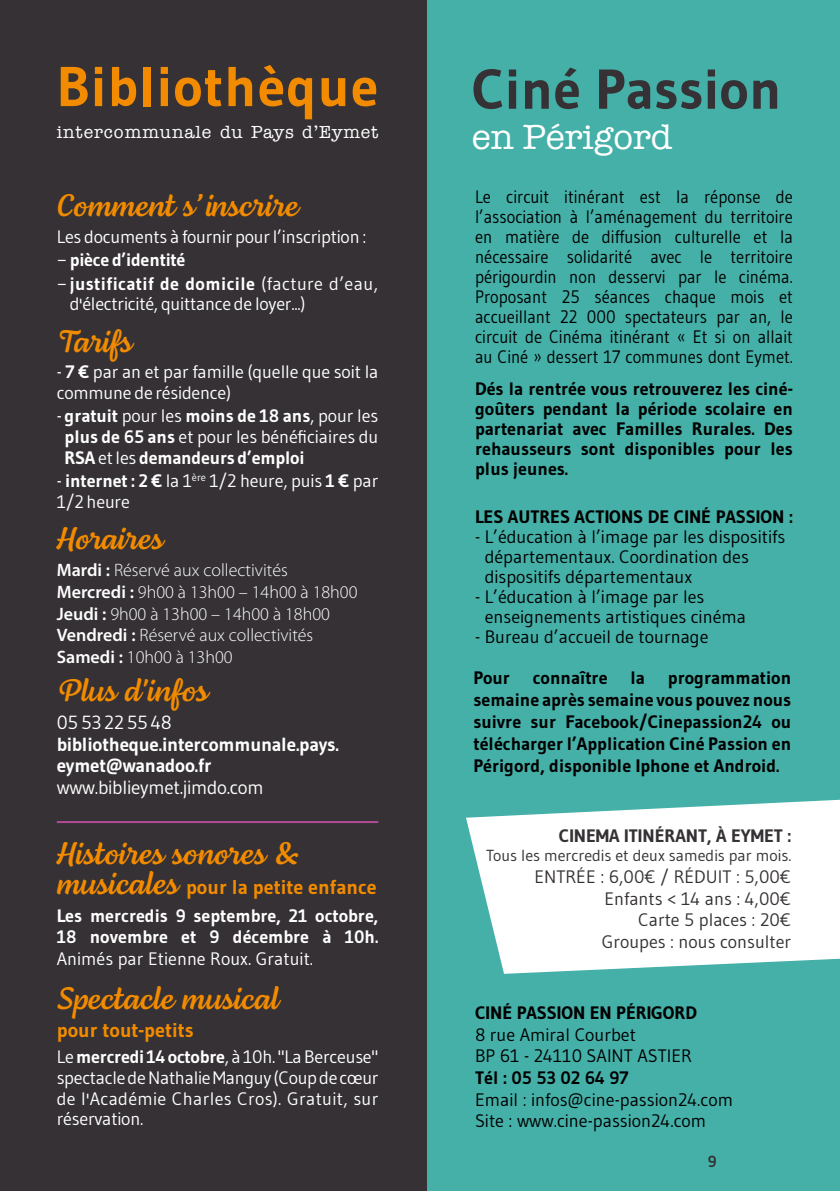
<style>
.page{position:relative;width:840px;height:1191px;background:#fff}
.page>*{position:absolute;margin:0;border:0;box-sizing:border-box;transform-origin:0 0}
.t1{font:700 56px "Gudea";letter-spacing:.015em;color:#f28b00}
.t2{font:700 56px "Gudea";color:#353134}
.t3{font:36px "American Typewriter";color:#fff}
.t4{font:32px "Lemongrass Script";color:#f28b00}
.t5{font:700 20px "Gudea";color:#f28b00}
.t6{font:700 19px/21.8px "Gudea";letter-spacing:-.015em;color:#fff}
.t7{font:19px "Gudea";letter-spacing:-.015em;color:#fff}
.t8{font:700 18px/20px "Gudea";color:#000;text-align:justify}
.t9{font:18px/20.6px "Gudea";letter-spacing:-.01em;color:#fff}
.t10{font:18px/20px "Gudea";color:#000;text-align:justify;scale:.92 1}
.t11{font:18px/20px "Gudea";color:#000}
.t12{font:700 18px/20.6px "Gudea";color:#fff;text-align:justify}
.t13{font:300 18px/21.6px "Myriad Pro";color:#fff}
.t14{font:18px/21.6px "Gudea";color:#353134;text-align:right}
.t15{font:18px "American Typewriter";letter-spacing:.05em;color:#fff}
.t16{font:700 18px "Gudea";color:#353134}
.t17{font:16px "Gudea";color:#353134}
.t18{font:700 16px "Gudea";color:#353134}
.s1{font-weight:700}
.s2{font-weight:400}
.s3{font-weight:600}
.s4{font-family:"Lemongrass Script";font-weight:400;font-size:32px}
</style>
<div class="page">
<div style="left:420px;top:0;width:419px;height:1191px;background:#44b0a8"></div>
<div style="left:0;top:0;width:426px;height:1191px;background:#353134"></div>
<hr style="left:57px;top:821px;width:321px;height:2px;background:#b14b97">
<svg style="left:466px;top:799px;width:373px;height:174px;fill:#fff"></svg>
<h1 class="t1" style="left:57px;top:52px;width:323px">Bibliothèque</h1>
<p class="t15" style="left:57px;top:118px;width:323px">intercommunale du Pays d’Eymet</p>
<h3 class="t4" style="left:57px;top:186px;width:243px">Comment s’ inscrire</h3>
<p class="t9" style="left:57px;top:224px;width:323px;line-height:23.6px">Les documents à fournir pour l’inscription : − <span class="s1">pièce d’identité<br></span>− <span class="s1">justificatif de domicile</span> (facture d’eau,</p>
<p class="t9" style="left:70px;top:293px;width:237px">d'électricité, quittance de loyer...)</p>
<h3 class="t4" style="left:57px;top:322px;width:79px">Tarifs</h3>
<p class="t9" style="left:57px;top:361px;width:323px">- <span class="s1">7 €</span> par an et par famille (quelle que soit la commune de résidence)</p>
<p class="t12" style="left:65px;top:405px;width:315px;text-indent:-8px"><span class="s2">-</span> gratuit <span class="s2">pour les</span> moins de 18 ans<span class="s2">, pour les </span>plus de 65 ans <span class="s2">et pour les bénéficiaires du </span>RSA <span class="s2">et les</span> demandeurs d’emploi</p>
<p class="t9" style="left:57px;top:470px;width:323px">- <span class="s1">internet : 2 €</span> la 1<sup>ère</sup> 1/2 heure, puis <span class="s1">1 €</span> par<br>1/2 heure</p>
<h3 class="t4" style="left:57px;top:519px;width:108px">Horaires</h3>
<p class="t13" style="left:57px;top:560px;width:302px"><span class="s3">Mardi :</span> Réservé aux collectivités<br><span class="s3">Mercredi :</span> 9h00 à 13h00 – 14h00 à 18h00<br><span class="s3">Jeudi :</span> 9h00 à 13h00 – 14h00 à 18h00<br><span class="s3">Vendredi :</span> Réservé aux collectivités<br><span class="s3">Samedi :</span> 10h00 à 13h00</p>
<h3 class="t4" style="left:57px;top:671px;width:155px">Plus d'infos</h3>
<p class="t7" style="left:57px;top:710px;width:116px">05 53 22 55 48</p>
<p class="t6" style="left:57px;top:733px;width:283px">bibliotheque.intercommunale.pays. eymet@wanadoo.fr</p>
<p class="t7" style="left:57px;top:776px;width:208px">www.biblieymet.jimdo.com</p>
<h3 class="t4" style="left:57px;top:834px;width:244px">Histoires sonores &amp;</h3>
<p class="t5" style="left:57px;top:875px;width:321px"><span class="s4">musicales</span> pour la petite enfance</p>
<p class="t12" style="left:57px;top:904px;width:323px;line-height:21.6px">Les mercredis 9 septembre, 21 octobre,<br>18 novembre et 9 décembre à 10h.</p>
<p class="t9" style="left:57px;top:948px;width:258px">Animés par Etienne Roux. Gratuit.</p>
<h3 class="t4" style="left:57px;top:979px;width:223px">Spectacle musical</h3>
<p class="t5" style="left:57px;top:1017px;width:138px">pour tout-petits</p>
<p class="t9" style="left:57px;top:1046px;width:323px;text-align:justify">Le <span class="s1">mercredi 14 octobre</span>, à 10h. "La Berceuse" spectacle de Nathalie Manguy (Coup de cœur de l'Académie Charles Cros). Gratuit, sur réservation.</p>
<h1 class="t2" style="left:471px;top:54px;width:311px">Ciné Passion</h1>
<h2 class="t3" style="left:471px;top:109px;width:202px">en Périgord</h2>
<p class="t10" style="left:475px;top:187px;width:347px">Le circuit itinérant est la réponse de l’association à l’aménagement du territoire en matière de diffusion culturelle et la nécessaire solidarité avec le territoire périgourdin non desservi par le cinéma.<br>Proposant 25 séances chaque mois et accueillant 22 000 spectateurs par an, le circuit de Cinéma itinérant « Et si on allait au Ciné » dessert 17 communes dont Eymet.</p>
<p class="t8" style="left:475px;top:378px;width:319px">Dés la rentrée vous retrouverez les ciné&shy;goûters pendant la période scolaire en partenariat avec Familles Rurales. Des rehausseurs sont disponibles pour les plus jeunes.</p>
<p class="t8" style="left:475px;top:507px;width:319px">LES AUTRES ACTIONS DE CINÉ PASSION :</p>
<p class="t11" style="left:484px;top:527px;width:302px;text-indent:-10px">- L’éducation à l’image par les dispositifs départementaux. Coordination des dispositifs départementaux</p>
<p class="t11" style="left:484px;top:587px;width:263px;text-indent:-10px">- L’éducation à l’image par les enseignements artistiques cinéma</p>
<p class="t11" style="left:475px;top:627px;width:235px">- Bureau d’accueil de tournage</p>
<p class="t8" style="left:473px;top:667px;width:38px">Pour</p>
<p class="t8" style="left:532px;top:667px;width:76px">connaître</p>
<p class="t8" style="left:630px;top:667px;width:16px">la</p>
<p class="t8" style="left:473px;top:666px;width:319px;line-height:22px;text-indent:194px">programmation semaine après semaine vous pouvez nous suivre sur Facebook/Cinepassion24 ou télécharger l’Application Ciné Passion en Périgord, disponible Iphone et Android.</p>
<p class="t16" style="left:558px;top:824px;width:234px">CINEMA ITINÉRANT, À EYMET :</p>
<p class="t17" style="left:486px;top:845px;width:306px">Tous les mercredis et deux samedis par mois.</p>
<p class="t14" style="left:534px;top:865px;width:258px">ENTRÉE : 6,00€ / RÉDUIT : 5,00€<br>Enfants &lt; 14 ans : 4,00€<br>Carte 5 places : 20€<br>Groupes : nous consulter</p>
<p class="t8" style="left:475px;top:1002px;width:223px">CINÉ PASSION EN PÉRIGORD</p>
<p class="t11" style="left:475px;top:1023px;width:218px;line-height:21.6px">8 rue Amiral Courbet<br>BP 61 - 24110 SAINT ASTIER</p>
<p class="t8" style="left:475px;top:1067px;width:155px">Tél : 05 53 02 64 97</p>
<p class="t11" style="left:475px;top:1088px;width:259px;line-height:21.6px">Email : infos@cine-passion24.com<br>Site : www.cine-passion24.com</p>
<p class="t18" style="left:707px;top:1151px;width:10px">9</p>
</div>
